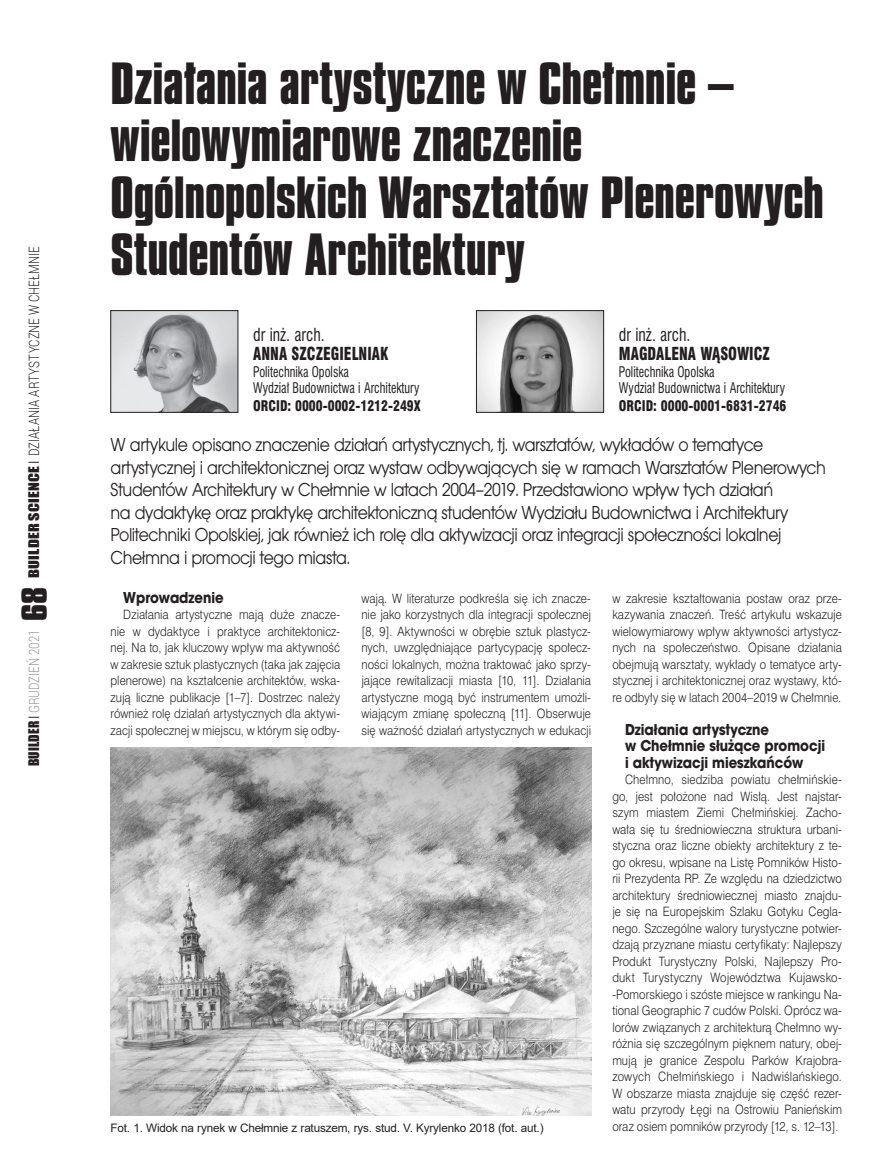
<style>
.page{position:relative;width:893px;height:1170px;background:#fff}
.page>*{position:absolute;margin:0;border:0;box-sizing:border-box;transform-origin:0 0}
.Tytul_Compacta{font:700 49.5px/57px "Compacta PL";letter-spacing:-.005em;color:#231f20}
.lead{font:19.5px/22.5px "Avant Gar Got Itc TEE";letter-spacing:-.025em;color:#231f20;scale:.9 1}
.srodtytul{font:700 16.5px/16.5px "Avant Gar Got Itc TEE";color:#231f20;scale:.9 1}
.autor_nazwisko{font:16.5px/19.5px "Swis 721 Blk Cn PL";color:#231f20;scale:.85 1}
.t1{font:300 14.25px "Roboto";color:#231f20;scale:.8 1}
.t2{font:300 14.25px "Roboto";color:#939598;scale:.8 1}
.autor_nazwisko-2{font:13.5px/16.5px "Swis 721 Cn PL";color:#231f20;scale:.85 1}
.autor_nazwisko-3{font:13.5px "Swis 721 Blk Cn PL";color:#231f20;scale:.9 1}
.tekst_swiss{font:12px/16.5px "Swis 721 Lt PL";letter-spacing:.005em;color:#231f20;text-align:justify;scale:.89 1}
.Fot_podpis{font:11.7px "Arial";letter-spacing:-.015em;color:#231f20}
.s1{font-family:"Impact";font-weight:400;font-size:13.5px}
.s2{font-family:"Swis 721 Lt PL";font-weight:400;font-size:13.5px}
.s3{font-family:"Impact";font-weight:400;font-size:13.5px;color:#231f20}
.s4{font-family:"Swis 721 Lt PL";font-weight:400;font-size:13.5px;color:#231f20}
.s5{font-family:"Compacta PL";font-weight:700;font-size:30px;color:#231f20}
.s6{font-family:"Swis 721 Cn PL"}
</style>
<div class="page">
<img style="left:113px;top:312px;width:123px;height:98px">
<div style="left:111px;top:310px;width:127px;height:102px;border:1px solid #231f20"></div>
<img style="left:478px;top:312px;width:124px;height:98px">
<div style="left:476px;top:310px;width:128px;height:102px;border:1px solid #231f20"></div>
<img style="left:111px;top:747px;width:480px;height:368px">
<p class="t1" style="left:24px;top:578px;width:416px;rotate:-90deg"><span class="s1">BUILDER SCIENCE</span> <span class="s2">I</span> DZIAŁANIA ARTYSTYCZNE W CHEŁMNIE</p>
<p class="t2" style="left:24px;top:766px;width:226px;rotate:-90deg"><span class="s3">BUILDER</span> <span class="s4">I</span> GRUDZIEŃ 2021 <span class="s5">68</span></p>
<p class="Tytul_Compacta" style="left:111px;top:56px;width:715px">Działania artystyczne w Chełmnie – wielowymiarowe znaczenie<br>Ogólnopolskich Warsztatów Plenerowych<br>Studentów Architektury</p>
<p class="autor_nazwisko" style="left:253px;top:325px;width:160px"><span class="s6">dr inż. arch.<br></span>ANNA SZCZEGIELNIAK</p>
<p class="autor_nazwisko-2" style="left:253px;top:363px;width:197px">Politechnika Opolska<br>Wydział Budownictwa i Architektury</p>
<p class="autor_nazwisko-3" style="left:253px;top:397px;width:188px">ORCID: 0000-0002-1212-249X</p>
<p class="autor_nazwisko" style="left:619px;top:325px;width:179px"><span class="s6">dr inż. arch.<br></span>MAGDALENA WĄSOWICZ</p>
<p class="autor_nazwisko-2" style="left:619px;top:363px;width:197px">Politechnika Opolska<br>Wydział Budownictwa i Architektury</p>
<p class="autor_nazwisko-3" style="left:619px;top:397px;width:188px">ORCID: 0000-0001-6831-2746</p>
<p class="lead" style="left:111px;top:433px;width:796px">W artykule opisano znaczenie działań artystycznych, tj. warsztatów, wykładów o tematyce artystycznej i architektonicznej oraz wystaw odbywających się w ramach Warsztatów Plenerowych Studentów Architektury w Chełmnie w latach 2004–2019. Przedstawiono wpływ tych działań<br>na dydaktykę oraz praktykę architektoniczną studentów Wydziału Budownictwa i Architektury Politechniki Opolskiej, jak również ich rolę dla aktywizacji oraz integracji społeczności lokalnej Chełmna i promocji tego miasta.</p>
<p class="srodtytul" style="left:123px;top:588px;width:113px">Wprowadzenie</p>
<p class="tekst_swiss" style="left:111px;top:606px;width:260px;text-indent:13px">Działania artystyczne mają duże znacze&shy;nie w dydaktyce i praktyce architektonicz&shy;nej. Na to, jak kluczowy wpływ ma aktywność w zakresie sztuk plastycznych (taka jak zajęcia plenerowe) na kształcenie architektów, wska&shy;zują liczne publikacje [1–7]. Dostrzec należy również rolę działań artystycznych dla aktywi&shy;zacji społecznej w miejscu, w którym się odby-</p>
<p class="tekst_swiss" style="left:361px;top:589px;width:259px">wają. W literaturze podkreśla się ich znacze&shy;nie jako korzystnych dla integracji społecznej [8, 9]. Aktywności w obrębie sztuk plastycz&shy;nych, uwzględniające partycypację społecz&shy;ności lokalnych, można traktować jako sprzy&shy;jające rewitalizacji miasta [10, 11]. Działania artystyczne mogą być instrumentem umożli&shy;wiającym zmianę społeczną [11]. Obserwuje się ważność działań artystycznych w edukacji</p>
<p class="tekst_swiss" style="left:612px;top:589px;width:259px">w zakresie kształtowania postaw oraz prze&shy;kazywania znaczeń. Treść artykułu wskazuje wielowymiarowy wpływ aktywności artystycz&shy;nych na społeczeństwo. Opisane działania obejmują warsztaty, wykłady o tematyce arty&shy;stycznej i architektonicznej oraz wystawy, któ&shy;re odbyły się w latach 2004–2019 w Chełmnie.</p>
<p class="srodtytul" style="left:625px;top:720px;width:224px">Działania artystyczne<br>w Chełmnie służące promocji i aktywizacji mieszkańców</p>
<p class="tekst_swiss" style="left:612px;top:771px;width:259px;text-indent:13px">Chełmno, siedziba powiatu chełmińskie&shy;go, jest położone nad Wisłą. Jest najstar&shy;szym miastem Ziemi Chełmińskiej. Zacho&shy;wała się tu średniowieczna struktura urbani&shy;styczna oraz liczne obiekty architektury z te&shy;go okresu, wpisane na Listę Pomników Histo&shy;rii Prezydenta RP. Ze względu na dziedzictwo architektury średniowiecznej miasto znajdu&shy;je się na Europejskim Szlaku Gotyku Cegla&shy;nego. Szczególne walory turystyczne potwier&shy;dzają przyznane miastu certyfikaty: Najlepszy Produkt Turystyczny Polski, Najlepszy Pro&shy;dukt Turystyczny Województwa Kujawsko--Pomorskiego i szóste miejsce w rankingu Na&shy;tional Geographic 7 cudów Polski. Oprócz wa&shy;lorów związanych z architekturą Chełmno wy&shy;różnia się szczególnym pięknem natury, obej&shy;mują je granice Zespołu Parków Krajobra&shy;zowych Chełmińskiego i Nadwiślańskiego.<br>W obszarze miasta znajduje się część rezer&shy;watu przyrody Łęgi na Ostrowiu Panieńskim oraz osiem pomników przyrody [12, s. 12–13].</p>
<p class="Fot_podpis" style="left:111px;top:1119px;width:434px">Fot. 1. Widok na rynek w Chełmnie z ratuszem, rys. stud. V. Kyrylenko 2018 (fot. aut.)</p>
</div>
